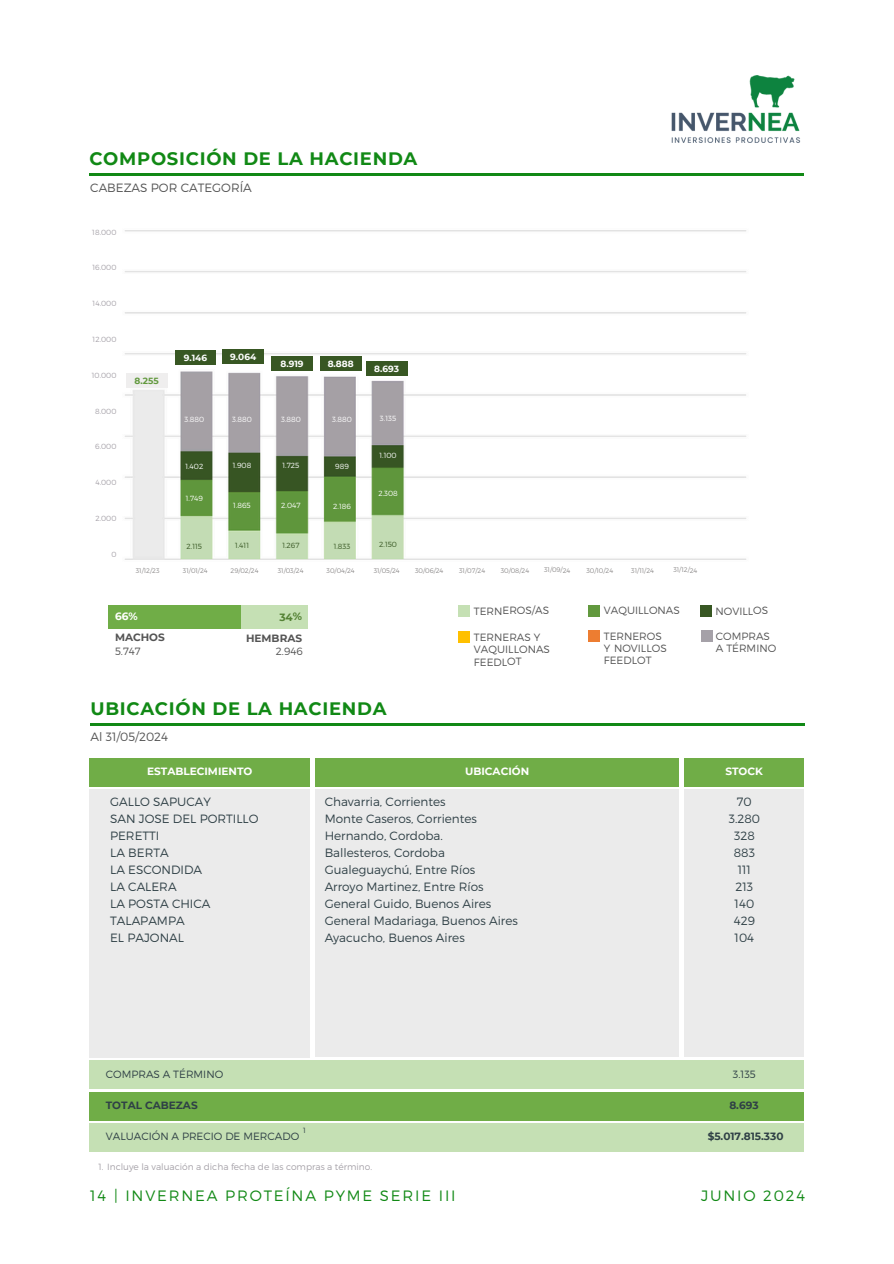
<style>
.page{position:relative;width:894px;height:1264px;background:#fff}
.page>*{position:absolute;margin:0;border:0;box-sizing:border-box;transform-origin:0 0}
.t1{font:700 18px "Montserrat";letter-spacing:.04em;color:#118915}
.t2{font:300 15px "Montserrat";letter-spacing:.12em;color:#118915}
.t3{font:300 12px/17px "Montserrat";color:#2f4046}
.t4{font:300 12px "Montserrat";color:#545454}
.t5{font:300 10.5px/12.3px "Montserrat";letter-spacing:-.005em;color:#545454}
.t6{font:300 10.5px "Montserrat";color:#2f4046}
.t7{font:700 10.5px "Montserrat";color:#fff}
.t8{font:700 10.5px "Montserrat";color:#2f4046}
.t9{font:700 10.5px "Montserrat";letter-spacing:-.005em;color:#545454}
.t10{font:700 10.5px "Montserrat";color:#548235}
.t11{font:300 9px "Montserrat";color:#a5a1a8}
.t12{font:700 9px "Montserrat";color:#fff}
.t13{font:700 9px "Montserrat";color:#62993e}
.t14{font:300 7.5px "Montserrat";color:#fff}
.t15{font:300 7.5px "Montserrat";letter-spacing:-.005em;color:#a5a1a8}
.t16{font:300 7.5px "Montserrat";color:#385723}
.t17{font:300 7.5px "Montserrat";color:#2f4046}
.t18{font:300 6.6px "Montserrat";letter-spacing:-.01em;color:#8d8b8b}
</style>
<div class="page">
<hr style="left:89px;top:173px;width:715px;height:2px;background:#118915">
<img style="left:671px;top:75px;width:130px;height:68px">
<div style="left:109px;top:605px;width:199px;height:23px;background:#c5e0b4"></div>
<div style="left:109px;top:605px;width:131px;height:23px;background:#70ad47"></div>
<img style="left:125px;top:230px;width:621px;height:330px">
<div style="left:175px;top:350px;width:41px;height:14px;background:#385723"></div>
<div style="left:458px;top:631px;width:12px;height:12px;background:#ffc000"></div>
<div style="left:458px;top:605px;width:12px;height:11px;background:#c5e0b4"></div>
<div style="left:588px;top:630px;width:12px;height:12px;background:#ed7d31"></div>
<div style="left:588px;top:605px;width:12px;height:11px;background:#62993e"></div>
<div style="left:700px;top:630px;width:12px;height:11px;background:#a5a1a8"></div>
<div style="left:699px;top:605px;width:12px;height:11px;background:#385723"></div>
<div style="left:89px;top:758px;width:221px;height:28px;background:#70ad47"></div>
<div style="left:315px;top:758px;width:363px;height:28px;background:#70ad47"></div>
<div style="left:684px;top:758px;width:119px;height:28px;background:#70ad47"></div>
<div style="left:315px;top:789px;width:363px;height:268px;background:#ebebeb"></div>
<div style="left:89px;top:789px;width:221px;height:268px;background:#ebebeb"></div>
<div style="left:684px;top:789px;width:120px;height:268px;background:#ebebeb"></div>
<div style="left:89px;top:1060px;width:714px;height:28px;background:#c5e0b4"></div>
<div style="left:89px;top:1091px;width:714px;height:29px;background:#70ad47"></div>
<div style="left:89px;top:1123px;width:714px;height:28px;background:#c5e0b4"></div>
<hr style="left:90px;top:723px;width:715px;height:2px;background:#118915">
<div style="left:223px;top:349px;width:41px;height:15px;background:#385723"></div>
<div style="left:126px;top:373px;width:41px;height:14px;background:#efeeee"></div>
<div style="left:271px;top:356px;width:41px;height:14px;background:#385723"></div>
<div style="left:320px;top:356px;width:41px;height:15px;background:#385723"></div>
<div style="left:366px;top:361px;width:41px;height:14px;background:#385723"></div>
<p class="t1" style="left:89px;top:148px;width:329px">COMPOSICIÓN DE LA HACIENDA</p>
<p class="t4" style="left:90px;top:180px;width:163px">CABEZAS POR CATEGORÍA</p>
<p class="t15" style="left:92px;top:227px;width:26px">18.000</p>
<p class="t15" style="left:92px;top:263px;width:26px">16.000</p>
<p class="t15" style="left:93px;top:299px;width:25px">14.000</p>
<p class="t15" style="left:93px;top:334px;width:25px">12.000</p>
<p class="t15" style="left:92px;top:370px;width:26px">10.000</p>
<p class="t15" style="left:95px;top:406px;width:23px">8.000</p>
<p class="t15" style="left:95px;top:442px;width:23px">6.000</p>
<p class="t15" style="left:95px;top:477px;width:23px">4.000</p>
<p class="t15" style="left:95px;top:513px;width:23px">2.000</p>
<p class="t15" style="left:111px;top:549px;width:7px">0</p>
<h1 class="t13" style="left:134px;top:375px;width:26px">8.255</h1>
<p class="t12" style="left:184px;top:352px;width:25px">9.146</p>
<h6 class="t12" style="left:230px;top:351px;width:27px">9.064</h6>
<h5 class="t12" style="left:280px;top:358px;width:25px">8.919</h5>
<h6 class="t12" style="left:327px;top:358px;width:27px">8.888</h6>
<p class="t12" style="left:374px;top:363px;width:26px">8.693</p>
<p class="t14" style="left:184px;top:414px;width:21px">3.880</p>
<h6 class="t14" style="left:232px;top:414px;width:21px">3.880</h6>
<h5 class="t14" style="left:281px;top:414px;width:21px">3.880</h5>
<p class="t14" style="left:332px;top:415px;width:21px">3.880</p>
<p class="t14" style="left:380px;top:413px;width:18px">3.135</p>
<p class="t14" style="left:379px;top:451px;width:19px">1.100</p>
<p class="t14" style="left:185px;top:461px;width:19px">1.402</p>
<h6 class="t14" style="left:233px;top:461px;width:20px">1.908</h6>
<h4 class="t14" style="left:282px;top:461px;width:18px">1.725</h4>
<h4 class="t14" style="left:335px;top:461px;width:15px">989</h4>
<p class="t14" style="left:186px;top:493px;width:19px">1.749</p>
<p class="t14" style="left:378px;top:488px;width:21px">2.308</p>
<h6 class="t14" style="left:233px;top:501px;width:19px">1.865</h6>
<h3 class="t14" style="left:281px;top:501px;width:21px">2.047</h3>
<h5 class="t14" style="left:333px;top:501px;width:19px">2.186</h5>
<p class="t16" style="left:186px;top:541px;width:17px">2.115</p>
<h6 class="t16" style="left:235px;top:541px;width:16px">1.411</h6>
<h5 class="t16" style="left:282px;top:541px;width:19px">1.267</h5>
<h4 class="t16" style="left:333px;top:541px;width:18px">1.833</h4>
<h6 class="t16" style="left:379px;top:540px;width:19px">2.150</h6>
<p class="t18" style="left:136px;top:566px;width:25px">31/12/23</p>
<p class="t18" style="left:183px;top:566px;width:26px">31/01/24</p>
<p class="t18" style="left:230px;top:566px;width:30px">29/02/24</p>
<p class="t18" style="left:278px;top:566px;width:27px">31/03/24</p>
<p class="t18" style="left:326px;top:566px;width:30px">30/04/24</p>
<p class="t18" style="left:373px;top:566px;width:28px">31/05/24</p>
<p class="t18" style="left:415px;top:566px;width:30px">30/06/24</p>
<p class="t18" style="left:459px;top:566px;width:28px">31/07/24</p>
<h5 class="t18" style="left:500px;top:566px;width:30px">30/08/24</h5>
<h5 class="t18" style="left:544px;top:566px;width:28px">31/09/24</h5>
<p class="t18" style="left:586px;top:566px;width:28px">30/10/24</p>
<p class="t18" style="left:631px;top:566px;width:24px">31/11/24</p>
<h6 class="t18" style="left:673px;top:566px;width:26px">31/12/24</h6>
<p class="t7" style="left:115px;top:610px;width:24px">66%</p>
<p class="t10" style="left:279px;top:610px;width:24px">34%</p>
<p class="t5" style="left:115px;top:644px;width:27px">5.747</p>
<p class="t5" style="left:276px;top:644px;width:28px">2.946</p>
<p class="t9" style="left:115px;top:631px;width:51px">MACHOS</p>
<p class="t9" style="left:246px;top:632px;width:58px">HEMBRAS</p>
<p class="t1" style="left:90px;top:697px;width:297px">UBICACIÓN DE LA HACIENDA</p>
<p class="t4" style="left:90px;top:729px;width:79px">Al 31/05/2024</p>
<p class="t5" style="left:473px;top:604px;width:77px">TERNEROS/AS</p>
<h3 class="t5" style="left:473px;top:630px;width:78px">TERNERAS Y<br>VAQUILLONAS<br>FEEDLOT</h3>
<p class="t5" style="left:603px;top:604px;width:78px">VAQUILLONAS</p>
<p class="t5" style="left:603px;top:629px;width:64px">TERNEROS<br>Y NOVILLOS<br>FEEDLOT</p>
<p class="t5" style="left:715px;top:604px;width:54px">NOVILLOS</p>
<p class="t5" style="left:715px;top:629px;width:62px">COMPRAS<br>A TÉRMINO</p>
<p class="t7" style="left:147px;top:765px;width:107px">ESTABLECIMIENTO</p>
<p class="t7" style="left:465px;top:765px;width:65px">UBICACIÓN</p>
<p class="t7" style="left:725px;top:765px;width:39px">STOCK</p>
<p class="t3" style="left:324px;top:792px;width:195px">Chavarria, Corrientes<br>Monte Caseros, Corrientes<br>Hernando, Cordoba.<br>Ballesteros, Cordoba<br>Gualeguaychú, Entre Ríos<br>Arroyo Martinez, Entre Ríos<br>General Guido, Buenos Aires<br>General Madariaga, Buenos Aires<br>Ayacucho, Buenos Aires</p>
<p class="t3" style="left:110px;top:792px;width:150px">GALLO SAPUCAY<br>SAN JOSE DEL PORTILLO<br>PERETTI<br>LA BERTA<br>LA ESCONDIDA<br>LA CALERA<br>LA POSTA CHICA<br>TALAPAMPA<br>EL PAJONAL</p>
<p class="t3" style="left:728px;top:792px;width:33px;text-align:center">70<br>3.280<br>328<br>883<br>111<br>213<br>140<br>429<br>104</p>
<p class="t6" style="left:106px;top:1067px;width:119px">COMPRAS A TÉRMINO</p>
<p class="t8" style="left:106px;top:1098px;width:93px">TOTAL CABEZAS</p>
<p class="t6" style="left:732px;top:1067px;width:24px">3.135</p>
<p class="t8" style="left:729px;top:1098px;width:31px">8.693</p>
<p class="t17" style="left:303px;top:1125px;width:4px">1</p>
<p class="t6" style="left:106px;top:1129px;width:195px">VALUACIÓN A PRECIO DE MERCADO</p>
<p class="t8" style="left:707px;top:1129px;width:77px">$5.017.815.330</p>
<p class="t11" style="left:99px;top:1161px;width:275px">1. Incluye la valuación a dicha fecha de las compras a término.</p>
<p class="t2" style="left:90px;top:1185px;width:366px">14 | INVERNEA PROTEÍNA PYME SERIE III</p>
<p class="t2" style="left:700px;top:1185px;width:105px">JUNIO 2024</p>
</div>
